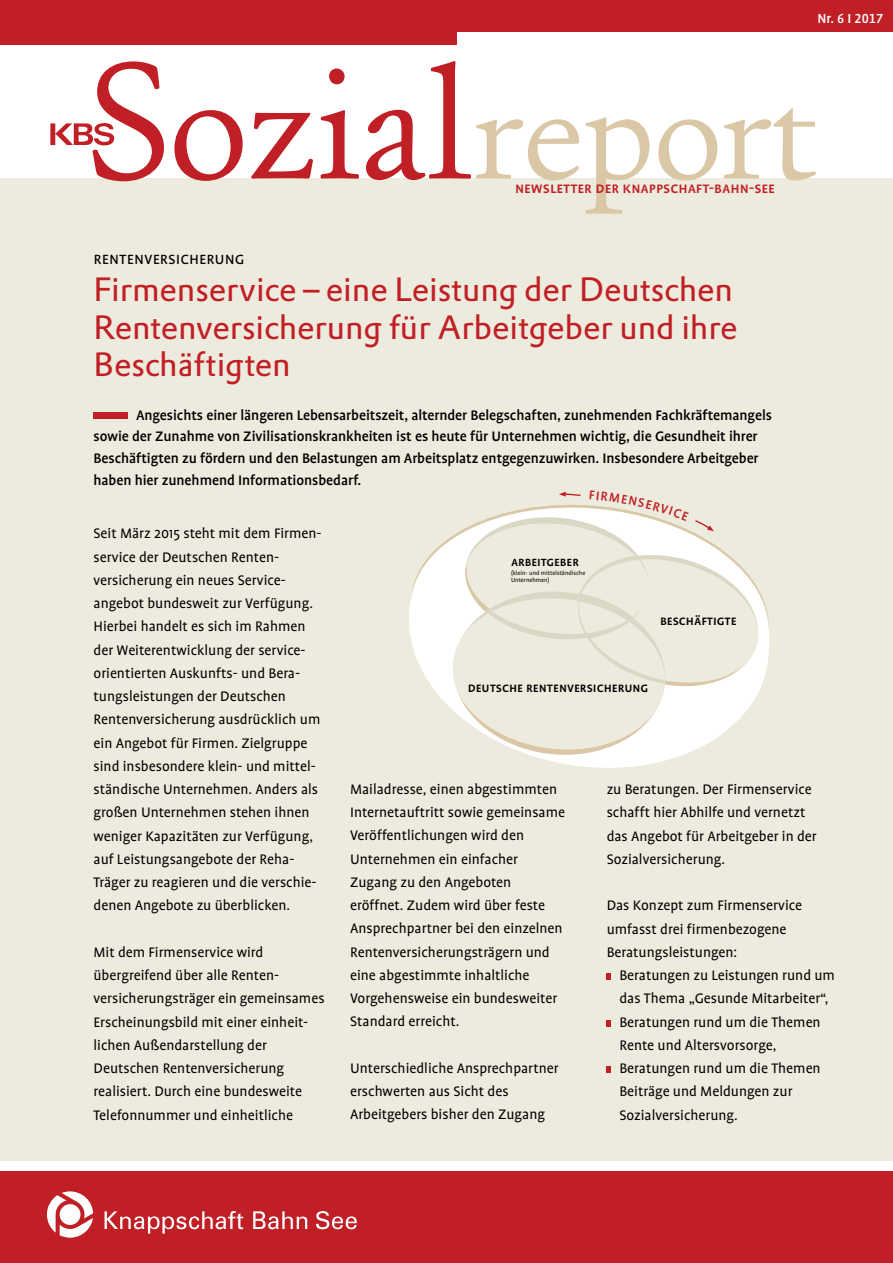
<style>
.page{position:relative;width:893px;height:1263px;background:#fff}
.page>*{position:absolute;margin:0;border:0;box-sizing:border-box;transform-origin:0 0}
.t1{font:142.5px "Foundry Old Style";color:#d9c7a5}
.t2{font:33px/37.5px "DTL Prokyon T";letter-spacing:-.005em;color:#c11f26}
.t3{font:18px "Profile SC";color:#000}
.t4{font:500 16.5px "Profile SC";color:#c11f26}
.t5{font:15.75px/23.2px "Profile";color:#000}
.t6{font:500 15.75px/21.8px "Profile";letter-spacing:-.005em;color:#000}
.t7{font:500 15px "Profile NO";color:#fff}
.t8{font:500 14.4px "Profile SC";color:#000}
.t9{font:500 14.1px "Profile SC";color:#000}
.t10{font:6.75px/7.4px "Profile";color:#000}
.s1{font-family:"Profile"}
.s2{font-size:171px;color:#c11f26}
.s3{font-size:165px;color:#c11f26}
</style>
<div class="page">
<div style="left:0;top:179px;width:893px;height:982px;background:#edebdd"></div>
<svg style="left:409px;top:618px;width:360px;height:150px"></svg>
<svg style="left:411px;top:536px;width:358px;height:95px;fill:#fff"></svg>
<svg style="left:50px;top:123px;width:64px;height:22px"></svg>
<div style="left:0;top:1171px;width:893px;height:92px;background:#c11f26"></div>
<svg style="left:105px;top:1211px;width:138px;height:23px"></svg>
<svg style="left:253px;top:1211px;width:54px;height:18px"></svg>
<svg style="left:316px;top:1211px;width:41px;height:18px"></svg>
<svg style="left:47px;top:1191px;width:46px;height:47px"></svg>
<div style="left:0;top:0;width:893px;height:45px;background:#c11f26"></div>
<div style="left:457px;top:32px;width:436px;height:25px;background:#fff"></div>
<div style="left:94px;top:412px;width:34px;height:6px;background:#c11f26"></div>
<svg style="left:607px;top:974px;width:4px;height:6px"></svg>
<svg style="left:607px;top:1020px;width:4px;height:6px"></svg>
<svg style="left:607px;top:1067px;width:4px;height:6px"></svg>
<svg style="left:453px;top:491px;width:314px;height:271px"></svg>
<p class="t7" style="left:817px;top:11px;width:67px"><span class="s1">Nr.</span> 6 <span class="s1">I</span> 2017</p>
<h1 class="t1" style="left:84px;top:48px;width:735px"><span class="s2">S</span><span class="s3">ozial</span>report</h1>
<p class="t4" style="left:515px;top:179px;width:261px">newsletter der knappschaft-bahn-see</p>
<p class="t3" style="left:94px;top:249px;width:153px">rentenversicherung</p>
<h2 class="t2" style="left:94px;top:270px;width:646px">Firmenservice – eine Leistung der Deutschen<br>Rentenversicherung für Arbeitgeber und ihre<br>Beschäftigten</h2>
<p class="t6" style="left:94px;top:404px;width:680px;text-indent:43px">Angesichts einer längeren Lebensarbeitszeit, alternder Belegschaften, zunehmenden Fachkräftemangels sowie der Zunahme von Zivilisationskrankheiten ist es heute für Unternehmen wichtig, die Gesundheit ihrer Beschäftigten zu fördern und den Belastungen am Arbeitsplatz entgegenzuwirken. Insbesondere Arbeitgeber haben hier zunehmend Informationsbedarf.</p>
<p class="t5" style="left:94px;top:522px;width:229px">Seit März 2015 steht mit dem Firmen&shy;service der Deutschen Renten&shy;versicherung ein neues Service&shy;angebot bundesweit zur Verfügung.<br>Hierbei handelt es sich im Rahmen der Weiterentwicklung der service&shy;orientierten Auskunfts- und Bera&shy;tungsleistungen der Deutschen Rentenversicherung ausdrücklich um ein Angebot für Firmen. Zielgruppe sind insbesondere klein- und mittel&shy;ständische Unternehmen. Anders als großen Unternehmen stehen ihnen weniger Kapazitäten zur Verfügung, auf Leistungsangebote der Reha-Träger zu reagieren und die verschie&shy;denen Angebote zu überblicken.</p>
<p class="t5" style="left:94px;top:940px;width:233px">Mit dem Firmenservice wird übergreifend über alle Renten&shy;versicherungsträger ein gemeinsames Erscheinungsbild mit einer einheit&shy;lichen Außendarstellung der Deutschen Rentenversicherung realisiert. Durch eine bundesweite Telefonnummer und einheitliche</p>
<p class="t9" style="left:511px;top:554px;width:69px">arbeitgeber</p>
<p class="t10" style="left:511px;top:569px;width:76px">(klein- und mittelständische<br>Unternehmen)</p>
<p class="t8" style="left:660px;top:613px;width:78px">beschäftigte</p>
<p class="t8" style="left:468px;top:680px;width:182px">deutsche rentenversicherung</p>
<p class="t5" style="left:350px;top:778px;width:217px">Mailadresse, einen abgestimmten<br>Internetauftritt sowie gemeinsame<br>Veröffentlichungen wird den<br>Unternehmen ein einfacher<br>Zugang zu den Angeboten eröffnet. Zudem wird über feste<br>Ansprechpartner bei den einzelnen<br>Rentenversicherungsträgern und eine abgestimmte inhaltliche<br>Vorgehensweise ein bundesweiter<br>Standard erreicht.</p>
<p class="t5" style="left:350px;top:1057px;width:210px">Unterschiedliche Ansprechpartner erschwerten aus Sicht des<br>Arbeitgebers bisher den Zugang</p>
<p class="t5" style="left:607px;top:778px;width:212px">zu Beratungen. Der Firmenservice schafft hier Abhilfe und vernetzt das Angebot für Arbeitgeber in der<br>Sozialversicherung.</p>
<p class="t5" style="left:607px;top:894px;width:197px">Das Konzept zum Firmenservice umfasst drei firmenbezogene<br>Beratungsleistungen:</p>
<p class="t5" style="left:619px;top:964px;width:217px">Beratungen zu Leistungen rund um das Thema „Gesunde Mitarbeiter“,<br>Beratungen rund um die Themen<br>Rente und Altersvorsorge,<br>Beratungen rund um die Themen<br>Beiträge und Meldungen zur<br>Sozialversicherung.</p>
</div>
